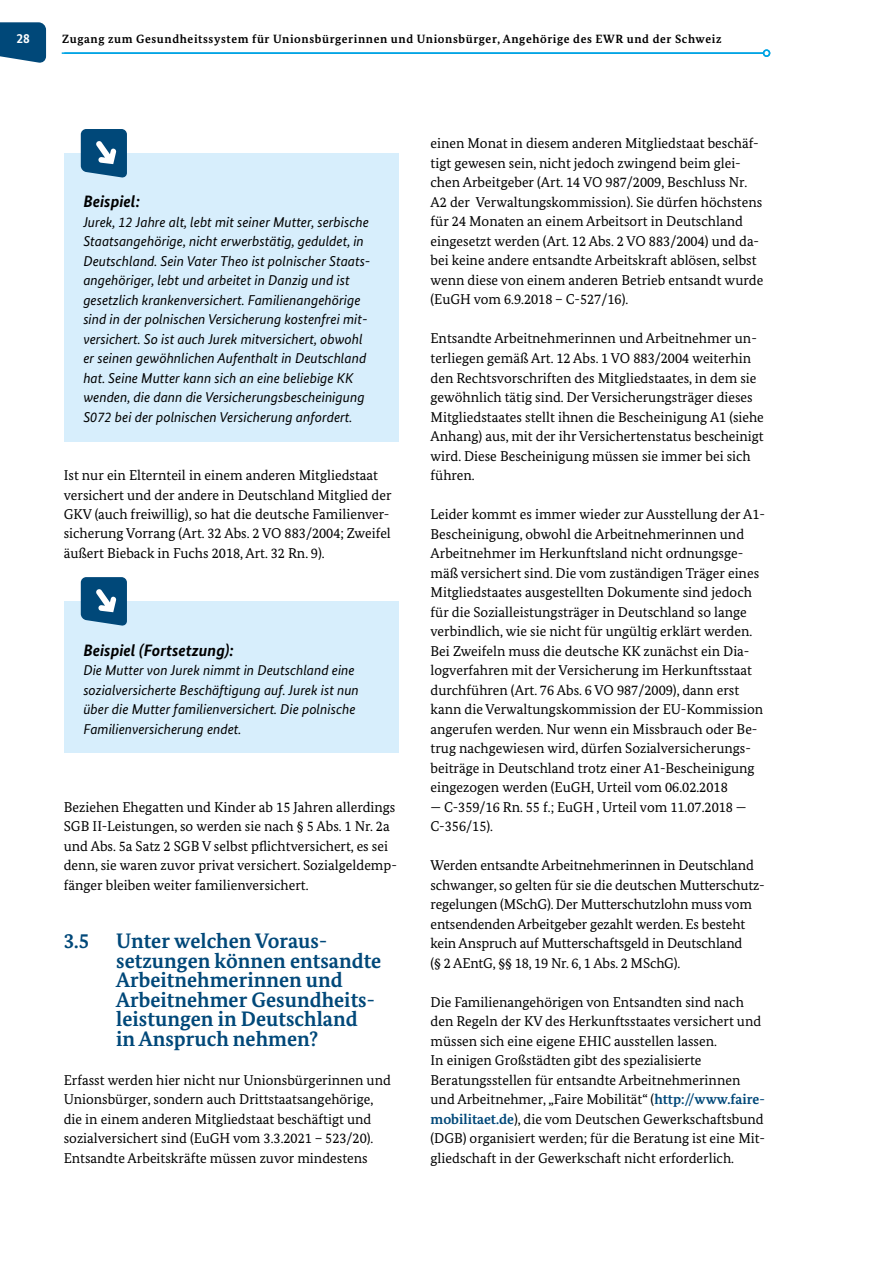
<style>
.page{position:relative;width:893px;height:1263px;background:#fff}
.page>*{position:absolute;margin:0;border:0;box-sizing:border-box;transform-origin:0 0}
.t1{font:700 21px/19.5px "Bundes Serif";color:#004879}
.t2{font:italic 700 16.5px "Bundes Sans";color:#000}
.t3{font:14.25px/19.5px "Bundes Serif";color:#000}
.t4{font:italic 14.25px/19.5px "Bundes Sans";color:#000}
.t5{font:700 13.5px "Bundes Sans";color:#fff}
.t6{font:700 12px "Bundes Serif";letter-spacing:.05em;color:#000}
.s1{font-weight:700;color:#004879}
</style>
<div class="page">
<div style="left:64px;top:153px;width:335px;height:288px;background:#d7eefc"></div>
<div style="left:64px;top:601px;width:335px;height:152px;background:#d7eefc"></div>
<svg style="left:81px;top:129px;width:46px;height:49px;background:#2c6891"></svg>
<svg style="left:81px;top:577px;width:46px;height:49px;background:#2c6891"></svg>
<svg style="left:0;top:22px;width:46px;height:41px;background:#175885"></svg>
<hr style="left:62px;top:52px;width:702px;height:2px;background:#00a4e4">
<div style="left:763px;top:49px;width:7px;height:8px;border:2px solid #00a4e4;border-radius:50%"></div>
<p class="t5" style="left:16px;top:30px;width:15px">28</p>
<p class="t6" style="left:62px;top:32px;width:661px">Zugang zum Gesundheitssystem für Unionsbürgerinnen und Unionsbürger, Angehörige des EWR und der Schweiz</p>
<h3 class="t2" style="left:83px;top:191px;width:58px">Beispiel:</h3>
<p class="t4" style="left:83px;top:212px;width:289px">Jurek, 12 Jahre alt, lebt mit seiner Mutter, serbische Staatsangehörige, nicht erwerbstätig, geduldet, in Deutschland. Sein Vater Theo ist polnischer Staats&shy;angehöriger, lebt und arbeitet in Danzig und ist gesetzlich krankenversichert. Familienangehörige sind in der polnischen Versicherung kostenfrei mit&shy;versichert. So ist auch Jurek mitversichert, obwohl er seinen gewöhnlichen Aufenthalt in Deutschland hat. Seine Mutter kann sich an eine beliebige KK wenden, die dann die Versicherungsbescheinigung S072 bei der polnischen Versicherung anfordert.</p>
<p class="t3" style="left:64px;top:465px;width:329px">Ist nur ein Elternteil in einem anderen Mitgliedstaat versichert und der andere in Deutschland Mitglied der GKV (auch freiwillig), so hat die deutsche Familienver&shy;sicherung Vorrang (Art. 32 Abs. 2 VO 883/2004; Zweifel äußert Bieback in Fuchs 2018, Art. 32 Rn. 9).</p>
<h3 class="t2" style="left:83px;top:640px;width:152px">Beispiel (Fortsetzung):</h3>
<p class="t4" style="left:83px;top:660px;width:277px">Die Mutter von Jurek nimmt in Deutschland eine sozialversicherte Beschäftigung auf. Jurek ist nun über die Mutter familienversichert. Die polnische Familienversicherung endet.</p>
<p class="t3" style="left:64px;top:797px;width:335px">Beziehen Ehegatten und Kinder ab 15 Jahren allerdings SGB II-Leistungen, so werden sie nach § 5 Abs. 1 Nr. 2a und Abs. 5a Satz 2 SGB V selbst pflichtversichert, es sei denn, sie waren zuvor privat versichert. Sozialgeldemp&shy;fänger bleiben weiter familienversichert.</p>
<h2 class="t1" style="left:64px;top:931px;width:27px">3.5</h2>
<h2 class="t1" style="left:116px;top:931px;width:267px">Unter welchen Voraus&shy;setzungen können entsandte<br>Arbeitnehmerinnen und<br>Arbeitnehmer Gesundheits&shy;leistungen in Deutschland in Anspruch nehmen?</h2>
<p class="t3" style="left:64px;top:1070px;width:329px">Erfasst werden hier nicht nur Unionsbürgerinnen und Unionsbürger, sondern auch Drittstaatsangehörige, die in einem anderen Mitgliedstaat beschäftigt und sozialversichert sind (EuGH vom 3.3.2021 – 523/20).<br>Entsandte Arbeitskräfte müssen zuvor mindestens</p>
<p class="t3" style="left:431px;top:134px;width:334px">einen Monat in diesem anderen Mitgliedstaat beschäf&shy;tigt gewesen sein, nicht jedoch zwingend beim glei&shy;chen Arbeitgeber (Art. 14 VO 987/2009, Beschluss Nr.<br>A2 der Verwaltungskommission). Sie dürfen höchstens für 24 Monaten an einem Arbeitsort in Deutschland eingesetzt werden (Art. 12 Abs. 2 VO 883/2004) und da&shy;bei keine andere entsandte Arbeitskraft ablösen, selbst wenn diese von einem anderen Betrieb entsandt wurde (EuGH vom 6.9.2018 – C-527/16).</p>
<p class="t3" style="left:431px;top:329px;width:335px">Entsandte Arbeitnehmerinnen und Arbeitnehmer un&shy;terliegen gemäß Art. 12 Abs. 1 VO 883/2004 weiterhin den Rechtsvorschriften des Mitgliedstaates, in dem sie gewöhnlich tätig sind. Der Versicherungsträger dieses Mitgliedstaates stellt ihnen die Bescheinigung A1 (siehe Anhang) aus, mit der ihr Versichertenstatus bescheinigt wird. Diese Bescheinigung müssen sie immer bei sich führen.</p>
<p class="t3" style="left:431px;top:504px;width:336px">Leider kommt es immer wieder zur Ausstellung der A1- Bescheinigung, obwohl die Arbeitnehmerinnen und Arbeitnehmer im Herkunftsland nicht ordnungsge&shy;mäß versichert sind. Die vom zuständigen Träger eines Mitgliedstaates ausgestellten Dokumente sind jedoch für die Sozialleistungsträger in Deutschland so lange verbindlich, wie sie nicht für ungültig erklärt werden.<br>Bei Zweifeln muss die deutsche KK zunächst ein Dia&shy;logverfahren mit der Versicherung im Herkunftsstaat durchführen (Art. 76 Abs. 6 VO 987/2009), dann erst kann die Verwaltungskommission der EU-Kommission angerufen werden. Nur wenn ein Missbrauch oder Be&shy;trug nachgewiesen wird, dürfen Sozialversicherungs&shy;beiträge in Deutschland trotz einer A1-Bescheinigung eingezogen werden (EuGH, Urteil vom 06.02.2018</p>
<p class="t3" style="left:431px;top:797px;width:317px">— C-359/16 Rn. 55 f.; EuGH , Urteil vom 11.07.2018 —<br>C-356/15).</p>
<p class="t3" style="left:431px;top:855px;width:336px">Werden entsandte Arbeitnehmerinnen in Deutschland schwanger, so gelten für sie die deutschen Mutterschutz&shy;regelungen (MSchG). Der Mutterschutzlohn muss vom entsendenden Arbeitgeber gezahlt werden. Es besteht kein Anspruch auf Mutterschaftsgeld in Deutschland<br>(§ 2 AEntG, §§ 18, 19 Nr. 6, 1 Abs. 2 MSchG).</p>
<p class="t3" style="left:431px;top:992px;width:336px">Die Familienangehörigen von Entsandten sind nach den Regeln der KV des Herkunftsstaates versichert und müssen sich eine eigene EHIC ausstellen lassen.<br>In einigen Großstädten gibt des spezialisierte Beratungsstellen für entsandte Arbeitnehmerinnen und Arbeitnehmer, „Faire Mobilität“ (<span class="s1">http://www.faire&shy;mobilitaet.de</span>), die vom Deutschen Gewerkschaftsbund (DGB) organisiert werden; für die Beratung ist eine Mit&shy;gliedschaft in der Gewerkschaft nicht erforderlich.</p>
</div>
